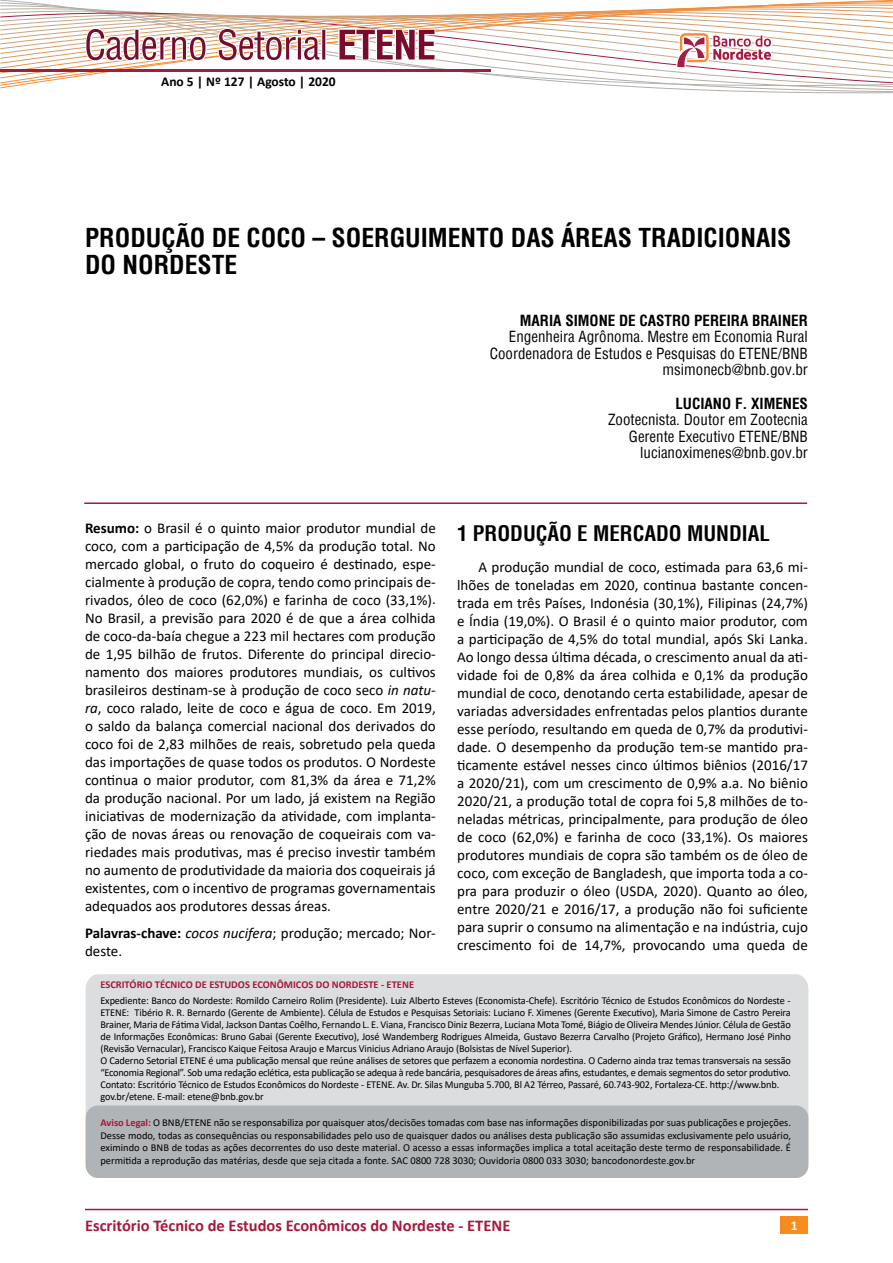
<style>
.page{position:relative;width:893px;height:1263px;background:#fff}
.page>*{position:absolute;margin:0;border:0;box-sizing:border-box;transform-origin:0 0}
.t1{font:700 condensed 25.5px/27px "Helvetica";color:#000}
.t2{font:700 condensed 21px "Helvetica";color:#000}
.t3{font:700 16.5px "Calibri";color:#a6193c}
.t4{font:15px/18px "Calibri";color:#000;text-align:justify}
.t5{font:condensed 15px/16.6px "Helvetica";color:#000;text-align:right}
.t6{font:700 condensed 15px "Helvetica";color:#000}
.t7{font:700 13.5px "Calibri";color:#000}
.t8{font:700 13.5px "Calibri";color:#fff}
.t9{font:10.5px/12px "Calibri";letter-spacing:-.01em;color:#000}
.t10{font:700 10.5px "Calibri";color:#a6193c}
.s1{font-weight:700}
.s2{font-style:italic}
.s3{font-weight:700;color:#a6193c}
</style>
<div class="page">
<div style="left:781px;top:1216px;width:27px;height:17px;background:#f68b1f"></div>
<hr style="left:85px;top:1209px;width:723px;height:1px;background:#a6193c">
<svg style="left:0;top:0;width:893px;height:94px"></svg>
<hr style="left:0;top:70px;width:490px;height:2px;background:#a31d43">
<hr style="left:84px;top:502px;width:723px;height:2px;background:#a6193c">
<div style="left:86px;top:974px;width:722px;height:203px;background:#dcddde"></div>
<div style="left:86px;top:1105px;width:722px;height:73px;background:#b1b4b6;border-radius:12px"></div>
<p class="t7" style="left:161px;top:72px;width:176px">Ano 5 | Nº 127 | Agosto | 2020</p>
<h1 class="t1" style="left:85px;top:224px;width:708px">PRODUÇÃO DE COCO – SOERGUIMENTO DAS ÁREAS TRADICIONAIS<br>DO NORDESTE</h1>
<p class="t6" style="left:520px;top:310px;width:289px">MARIA SIMONE DE CASTRO PEREIRA BRAINER</p>
<p class="t5" style="left:490px;top:328px;width:320px">Engenheira Agrônoma. Mestre em Economia Rural<br>Coordenadora de Estudos e Pesquisas do ETENE/BNB msimonecb@bnb.gov.br</p>
<p class="t6" style="left:675px;top:393px;width:134px">LUCIANO F. XIMENES</p>
<p class="t5" style="left:608px;top:411px;width:201px">Zootecnista. Doutor em Zootecnia<br>Gerente Executivo ETENE/BNB lucianoximenes@bnb.gov.br</p>
<p class="t4" style="left:85px;top:519px;width:352px"><span class="s1">Resumo:</span> o Brasil é o quinto maior produtor mundial de coco, com a participação de 4,5% da produção total. No mercado global, o fruto do coqueiro é destinado, espe&shy;cialmente à produção de copra, tendo como principais de&shy;rivados, óleo de coco (62,0%) e farinha de coco (33,1%).<br>No Brasil, a previsão para 2020 é de que a área colhida de coco-da-baía chegue a 223 mil hectares com produção de 1,95 bilhão de frutos. Diferente do principal direcio&shy;namento dos maiores produtores mundiais, os cultivos brasileiros destinam-se à produção de coco seco <span class="s2">in natu&shy;ra</span>, coco ralado, leite de coco e água de coco. Em 2019, o saldo da balança comercial nacional dos derivados do coco foi de 2,83 milhões de reais, sobretudo pela queda das importações de quase todos os produtos. O Nordeste continua o maior produtor, com 81,3% da área e 71,2% da produção nacional. Por um lado, já existem na Região iniciativas de modernização da atividade, com implanta&shy;ção de novas áreas ou renovação de coqueirais com va&shy;riedades mais produtivas, mas é preciso investir também no aumento de produtividade da maioria dos coqueirais já existentes, com o incentivo de programas governamentais adequados aos produtores dessas áreas.</p>
<p class="t4" style="left:85px;top:923px;width:352px"><span class="s1">Palavras-chave:</span> <span class="s2">cocos nucifera</span>; produção; mercado; Nor&shy;deste.</p>
<h2 class="t2" style="left:457px;top:520px;width:314px">1 PRODUÇÃO E MERCADO MUNDIAL</h2>
<p class="t4" style="left:457px;top:557px;width:352px;text-indent:21px">A produção mundial de coco, estimada para 63,6 mi&shy;lhões de toneladas em 2020, continua bastante concen&shy;trada em três Países, Indonésia (30,1%), Filipinas (24,7%) e Índia (19,0%). O Brasil é o quinto maior produtor, com a participação de 4,5% do total mundial, após Ski Lanka.<br>Ao longo dessa última década, o crescimento anual da ati&shy;vidade foi de 0,8% da área colhida e 0,1% da produção mundial de coco, denotando certa estabilidade, apesar de variadas adversidades enfrentadas pelos plantios durante esse período, resultando em queda de 0,7% da produtivi&shy;dade. O desempenho da produção tem-se mantido pra&shy;ticamente estável nesses cinco últimos biênios (2016/17 a 2020/21), com um crescimento de 0,9% a.a. No biênio 2020/21, a produção total de copra foi 5,8 milhões de to&shy;neladas métricas, principalmente, para produção de óleo de coco (62,0%) e farinha de coco (33,1%). Os maiores produtores mundiais de copra são também os de óleo de coco, com exceção de Bangladesh, que importa toda a co&shy;pra para produzir o óleo (USDA, 2020). Quanto ao óleo, entre 2020/21 e 2016/17, a produção não foi suficiente para suprir o consumo na alimentação e na indústria, cujo crescimento foi de 14,7%, provocando uma queda de</p>
<p class="t10" style="left:100px;top:977px;width:315px">ESCRITÓRIO TÉCNICO DE ESTUDOS ECONÔMICOS DO NORDESTE - ETENE</p>
<p class="t9" style="left:100px;top:995px;width:692px">Expediente: Banco do Nordeste: Romildo Carneiro Rolim (Presidente). Luiz Alberto Esteves (Economista-Chefe). Escritório Técnico de Estudos Econômicos do Nordeste - ETENE: Tibério R. R. Bernardo (Gerente de Ambiente). Célula de Estudos e Pesquisas Setoriais: Luciano F. Ximenes (Gerente Executivo), Maria Simone de Castro Pereira Brainer, Maria de Fátima Vidal, Jackson Dantas Coêlho, Fernando L. E. Viana, Francisco Diniz Bezerra, Luciana Mota Tomé, Biágio de Oliveira Mendes Júnior. Célula de Gestão de Informações Econômicas: Bruno Gabai (Gerente Executivo), José Wandemberg Rodrigues Almeida, Gustavo Bezerra Carvalho (Projeto Gráfico), Hermano José Pinho (Revisão Vernacular), Francisco Kaique Feitosa Araujo e Marcus Vinicius Adriano Araujo (Bolsistas de Nível Superior).<br>O Caderno Setorial ETENE é uma publicação mensal que reúne análises de setores que perfazem a economia nordestina. O Caderno ainda traz temas transversais na sessão “Economia Regional”. Sob uma redação eclética, esta publicação se adequa à rede bancária, pesquisadores de áreas afins, estudantes, e demais segmentos do setor produtivo.<br>Contato: Escritório Técnico de Estudos Econômicos do Nordeste - ETENE. Av. Dr. Silas Munguba 5.700, Bl A2 Térreo, Passaré, 60.743-902, Fortaleza-CE. http://www.bnb. gov.br/etene. E-mail: etene@bnb.gov.br</p>
<p class="t9" style="left:100px;top:1116px;width:692px;line-height:12.6px;text-align:justify"><span class="s3">Aviso Legal:</span> O BNB/ETENE não se responsabiliza por quaisquer atos/decisões tomadas com base nas informações disponibilizadas por suas publicações e projeções.<br>Desse modo, todas as consequências ou responsabilidades pelo uso de quaisquer dados ou análises desta publicação são assumidas exclusivamente pelo usuário, eximindo o BNB de todas as ações decorrentes do uso deste material. O acesso a essas informações implica a total aceitação deste termo de responsabilidade. É permitida a reprodução das matérias, desde que seja citada a fonte. SAC 0800 728 3030; Ouvidoria 0800 033 3030; bancodonordeste.gov.br</p>
<p class="t3" style="left:85px;top:1213px;width:427px">Escritório Técnico de Estudos Econômicos do Nordeste - ETENE</p>
<p class="t8" style="left:791px;top:1216px;width:8px">1</p>
</div>
